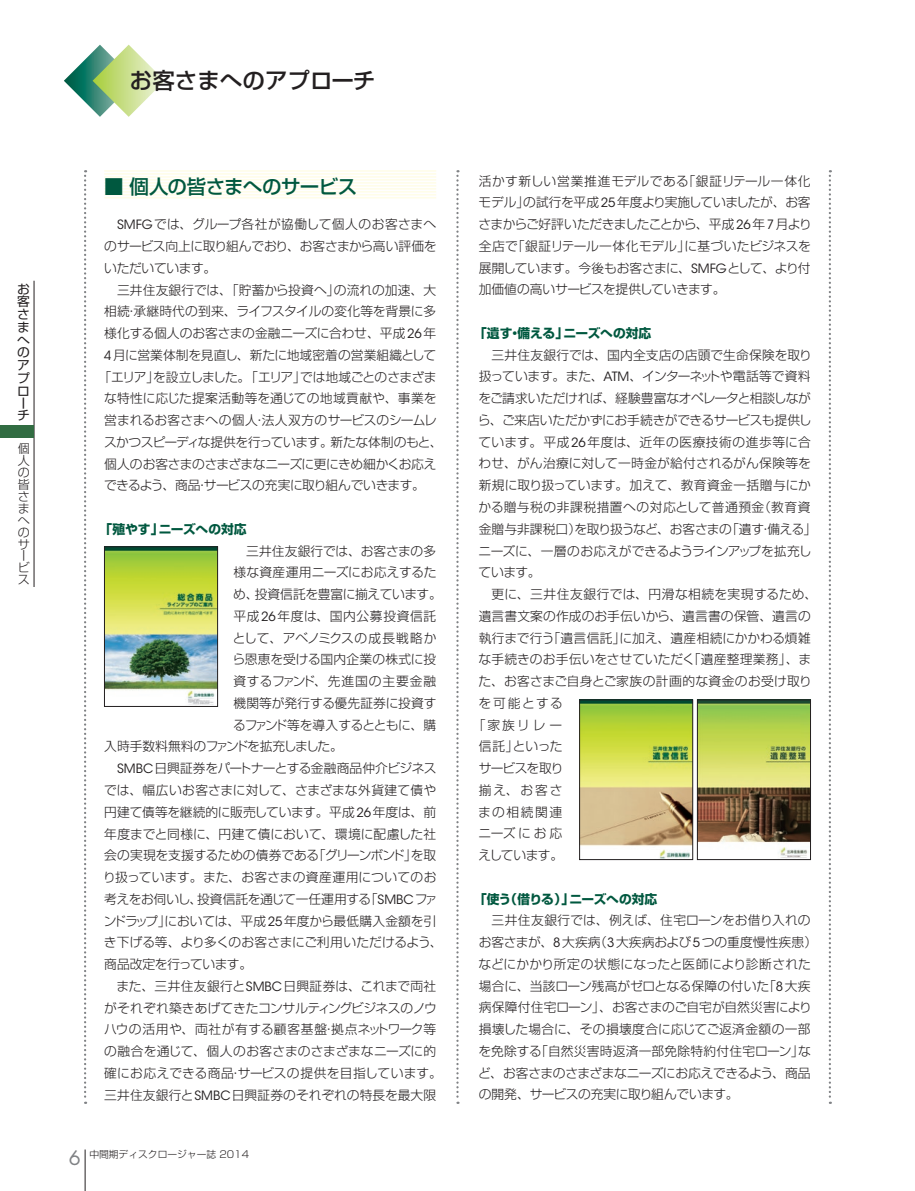
<style>
.page{position:relative;width:915px;height:1191px;background:#fff}
.page>*{position:absolute;margin:0;border:0;box-sizing:border-box;transform-origin:0 0}
.大タイトル{font:500 22.5px "Shin Go Pr 6 N";color:#231f20}
.t1{font:500 19.5px "Shin Go Pr 6 N";letter-spacing:-.025em;color:#00583f}
.t2{font:19.5px "Futura Std";color:#808285}
.アプローチ_本文{font:300 12.75px/21.8px "Shin Go Pr 6 N";letter-spacing:-.005em;color:#231f20}
.アプローチ_本文-2{font:300 12.75px "Shin Go Pr 6 N";letter-spacing:-.03em;color:#231f20}
.アプローチ_本文-3{font:300 12.75px "Shin Go Pr 6 N";letter-spacing:-.045em;color:#231f20}
.アプローチ_本文-4{font:300 12.75px "Shin Go Pr 6 N";letter-spacing:-.035em;color:#231f20}
.アプローチ_見出し{font:700 12.75px "Shin Go Pr 6 N";letter-spacing:-.01em;color:#00583f}
.アプローチ_本文-5{font:300 12.75px "Shin Go Pr 6 N";letter-spacing:.02em;color:#231f20}
.アプローチ_本文-6{font:300 12.75px "Shin Go Pr 6 N";letter-spacing:.035em;color:#231f20}
.アプローチ_本文-7{font:300 12.75px "Shin Go Pr 6 N";letter-spacing:-.05em;color:#231f20}
.アプローチ_本文-8{font:300 12.75px "Shin Go Pr 6 N";letter-spacing:-.04em;color:#231f20}
.アプローチ_本文-9{font:300 12.75px "Shin Go Pr 6 N";letter-spacing:.045em;color:#231f20}
.アプローチ_本文-10{font:300 12.75px "Shin Go Pr 6 N";letter-spacing:.07em;color:#231f20}
.アプローチ_見出し-2{font:700 12.75px "Shin Go Pr 6 N";letter-spacing:-.05em;color:#00583f}
.t3{font:12.75px/12.6px "Shin Go Pr 6 N";color:#231f20}
.t4{font:300 12px/11.9px "Shin Go Pr 6 N";color:#231f20}
.t5{font:300 9.75px "Shin Go Pr 6 N";color:#231f20}
.s1{font-weight:700}
.s2{font-family:"ITC Avant Garde Std";font-weight:400}
</style>
<div class="page">
<hr style="left:34px;top:281px;width:1px;height:306px;background:#231f20">
<div style="left:0;top:425px;width:34px;height:13px;background:#316c42"></div>
<svg style="left:84px;top:170px;width:2px;height:934px"></svg>
<svg style="left:828px;top:170px;width:2px;height:934px"></svg>
<svg style="left:456px;top:170px;width:2px;height:934px"></svg>
<hr style="left:85px;top:1149px;width:1px;height:42px;background:#231f20">
<hr style="left:104px;top:170px;width:332px;height:2px;background:#fffde9">
<hr style="left:104px;top:173px;width:332px;height:2px;background:#fffde9">
<hr style="left:104px;top:176px;width:332px;height:2px;background:#fffde9">
<hr style="left:104px;top:179px;width:332px;height:2px;background:#fffde9">
<hr style="left:104px;top:182px;width:332px;height:2px;background:#fffde9">
<hr style="left:104px;top:185px;width:332px;height:2px;background:#fffde9">
<hr style="left:104px;top:188px;width:332px;height:2px;background:#fffde9">
<hr style="left:104px;top:191px;width:332px;height:2px;background:#fffde9">
<hr style="left:104px;top:194px;width:332px;height:1px;background:#fffde9">
<hr style="left:104px;top:197px;width:332px;height:1px;background:#fffde9">
<svg style="left:64px;top:45px;width:101px;height:72px"></svg>
<img style="left:699px;top:701px;width:109px;height:156px">
<div style="left:697px;top:699px;width:113px;height:160px;border:1px solid #231f20"></div>
<img style="left:581px;top:701px;width:109px;height:156px">
<div style="left:579px;top:699px;width:113px;height:160px;border:1px solid #231f20"></div>
<img style="left:106px;top:548px;width:110px;height:156px">
<div style="left:104px;top:546px;width:114px;height:160px;border:1px solid #231f20"></div>
<p class="t3" style="left:17px;top:281px;width:14px">お客さまへのアプローチ</p>
<p class="t4" style="left:18px;top:441px;width:13px">個人の皆さまへのサービス</p>
<p class="大タイトル" style="left:130px;top:61px;width:247px">お客さまへのアプローチ</p>
<p class="t1" style="left:104px;top:170px;width:254px"><span class="s1">■</span> 個人の皆さまへのサービス</p>
<p class="アプローチ_本文" style="left:104px;top:212px;width:334px;text-align:justify;text-indent:13px"><span class="s2">SMFG</span>では、グループ各社が協働して個人のお客さまへのサービス向上に取り組んでおり、お客さまから高い評価をいただいています。</p>
<p class="アプローチ_本文" style="left:117px;top:278px;width:320px">三井住友銀行では、「貯蓄から投資へ」の流れの加速、大</p>
<p class="アプローチ_本文" style="left:104px;top:299px;width:333px">相続・承継時代の到来、ライフスタイルの変化等を背景に多</p>
<p class="アプローチ_本文" style="left:104px;top:321px;width:333px">様化する個人のお客さまの金融ニーズに合わせ、平成<span class="s2">26</span>年</p>
<p class="アプローチ_本文" style="left:104px;top:343px;width:333px"><span class="s2">4</span>月に営業体制を見直し、新たに地域密着の営業組織として</p>
<p class="アプローチ_本文-3" style="left:98px;top:366px;width:340px">「エリア」を設立しました。「エリア」では地域ごとのさまざま</p>
<p class="アプローチ_本文" style="left:104px;top:386px;width:334px">な特性に応じた提案活動等を通じての地域貢献や、事業を</p>
<p class="アプローチ_本文" style="left:104px;top:408px;width:334px">営まれるお客さまへの個人・法人双方のサービスのシームレ</p>
<p class="アプローチ_本文-2" style="left:104px;top:431px;width:340px">スかつスピーディな提供を行っています。新たな体制のもと、</p>
<p class="アプローチ_本文-2" style="left:104px;top:453px;width:334px">個人のお客さまのさまざまなニーズに更にきめ細かくお応え</p>
<p class="アプローチ_本文-4" style="left:104px;top:475px;width:322px">できるよう、商品・サービスの充実に取り組んでいきます。</p>
<p class="アプローチ_見出し" style="left:100px;top:519px;width:148px">「殖やす」ニーズへの対応</p>
<p class="アプローチ_本文" style="left:246px;top:539px;width:191px">三井住友銀行では、お客さまの多</p>
<p class="アプローチ_本文" style="left:233px;top:560px;width:204px">様な資産運用ニーズにお応えするた</p>
<p class="アプローチ_本文-2" style="left:233px;top:584px;width:210px">め、投資信託を豊富に揃えています。</p>
<p class="アプローチ_本文-9" style="left:233px;top:605px;width:204px">平成<span class="s2">26</span>年度は、国内公募投資信託</p>
<p class="アプローチ_本文" style="left:233px;top:626px;width:205px">として、アベノミクスの成長戦略か</p>
<p class="アプローチ_本文" style="left:232px;top:647px;width:205px">ら恩恵を受ける国内企業の株式に投</p>
<p class="アプローチ_本文-10" style="left:233px;top:671px;width:204px">資するファンド、先進国の主要金融</p>
<p class="アプローチ_本文" style="left:233px;top:691px;width:204px">機関等が発行する優先証券に投資す</p>
<p class="アプローチ_本文-7" style="left:233px;top:714px;width:205px">るファンド等を導入するとともに、購</p>
<p class="アプローチ_本文-8" style="left:104px;top:736px;width:240px">入時手数料無料のファンドを拡充しました。</p>
<p class="アプローチ_本文" style="left:103px;top:756px;width:341px;text-indent:14px"><span class="s2">SMBC</span>日興証券をパートナーとする金融商品仲介ビジネスでは、幅広いお客さまに対して、さまざまな外貨建て債や円建て債等を継続的に販売しています。平成<span class="s2">26</span>年度は、前年度までと同様に、円建て債において、環境に配慮した社会の実現を支援するための債券である「グリーンボンド」を取り扱っています。また、お客さまの資産運用についてのお考えをお伺いし、投資信託を通じて一任運用する「<span class="s2">SMBC</span>ファンドラップ」においては、平成<span class="s2">25</span>年度から最低購入金額を引き下げる等、より多くのお客さまにご利用いただけるよう、商品改定を行っています。</p>
<p class="アプローチ_本文" style="left:104px;top:974px;width:339px;text-align:center">また、三井住友銀行と<span class="s2">SMBC</span>日興証券は、これまで両社<br>がそれぞれ築きあげてきたコンサルティングビジネスのノウハウの活用や、両社が有する顧客基盤・拠点ネットワーク等の融合を通じて、個人のお客さまのさまざまなニーズに的確にお応えできる商品・サービスの提供を目指しています。三井住友銀行と<span class="s2">SMBC</span>日興証券のそれぞれの特長を最大限</p>
<p class="t2" style="left:69px;top:1145px;width:14px">6</p>
<p class="t5" style="left:89px;top:1146px;width:161px">中間期ディスクロージャー誌 2014</p>
<p class="アプローチ_本文" style="left:478px;top:169px;width:335px;text-align:justify">活かす新しい営業推進モデルである「銀証リテール一体化モデル」の試行を平成<span class="s2">25</span>年度より実施していましたが、お客さまからご好評いただきましたことから、平成 <span class="s2">26</span> 年 <span class="s2">7</span> 月より全店で「銀証リテール一体化モデル」に基づいたビジネスを展開しています。今後もお客さまに、<span class="s2">SMFG</span>として、より付加価値の高いサービスを提供していきます。</p>
<p class="アプローチ_見出し" style="left:474px;top:323px;width:178px">「遺す・備える」ニーズへの対応</p>
<p class="アプローチ_本文" style="left:477px;top:343px;width:340px;text-indent:14px">三井住友銀行では、国内全支店の店頭で生命保険を取り扱っています。また、<span class="s2">ATM</span>、インターネットや電話等で資料をご請求いただければ、経験豊富なオペレータと相談しながら、ご来店いただかずにお手続きができるサービスも提供しています。平成<span class="s2">26</span>年度は、近年の医療技術の進歩等に合わせ、がん治療に対して一時金が給付されるがん保険等を新規に取り扱っています。加えて、教育資金一括贈与にかかる贈与税の非課税措置への対応として普通預金（教育資金贈与非課税口）を取り扱うなど、お客さまの「遺す・備える」ニーズに、一層のお応えができるようラインアップを拡充しています。</p>
<p class="アプローチ_本文-6" style="left:491px;top:583px;width:327px">更に、三井住友銀行では、円滑な相続を実現するため、</p>
<p class="アプローチ_本文" style="left:478px;top:604px;width:333px">遺言書文案の作成のお手伝いから、遺言書の保管、遺言の</p>
<p class="アプローチ_本文" style="left:478px;top:625px;width:333px">執行まで行う「遺言信託」に加え、遺産相続にかかわる煩雑</p>
<p class="アプローチ_本文" style="left:478px;top:647px;width:334px">な手続きのお手伝いをさせていただく「遺産整理業務」、ま</p>
<p class="アプローチ_本文-5" style="left:478px;top:670px;width:335px">た、お客さまご自身とご家族の計画的な資金のお受け取り</p>
<p class="アプローチ_本文" style="left:478px;top:691px;width:86px">を可能とする</p>
<p class="アプローチ_本文" style="left:472px;top:712px;width:91px">「家族リレー</p>
<p class="アプローチ_本文" style="left:478px;top:734px;width:85px">信託」といった</p>
<p class="アプローチ_本文-7" style="left:478px;top:757px;width:86px">サービスを取り</p>
<p class="アプローチ_本文" style="left:478px;top:778px;width:85px">揃え、お客さ</p>
<p class="アプローチ_本文" style="left:478px;top:799px;width:85px">まの相続関連</p>
<p class="アプローチ_本文" style="left:478px;top:821px;width:85px">ニーズにお応</p>
<p class="アプローチ_本文" style="left:478px;top:843px;width:86px">えしています。</p>
<p class="アプローチ_見出し-2" style="left:474px;top:888px;width:185px">「使う（借りる）」ニーズへの対応</p>
<p class="アプローチ_本文" style="left:478px;top:908px;width:340px;text-indent:13px">三井住友銀行では、例えば、住宅ローンをお借り入れのお客さまが、<span class="s2">8</span>大疾病（<span class="s2">3</span>大疾病および<span class="s2">5</span>つの重度慢性疾患）などにかかり所定の状態になったと医師により診断された場合に、当該ローン残高がゼロとなる保障の付いた「<span class="s2">8</span>大疾病保障付住宅ローン」、お客さまのご自宅が自然災害により損壊した場合に、その損壊度合に応じてご返済金額の一部を免除する「自然災害時返済一部免除特約付住宅ローン」など、お客さまのさまざまなニーズにお応えできるよう、商品の開発、サービスの充実に取り組んでいます。</p>
</div>
